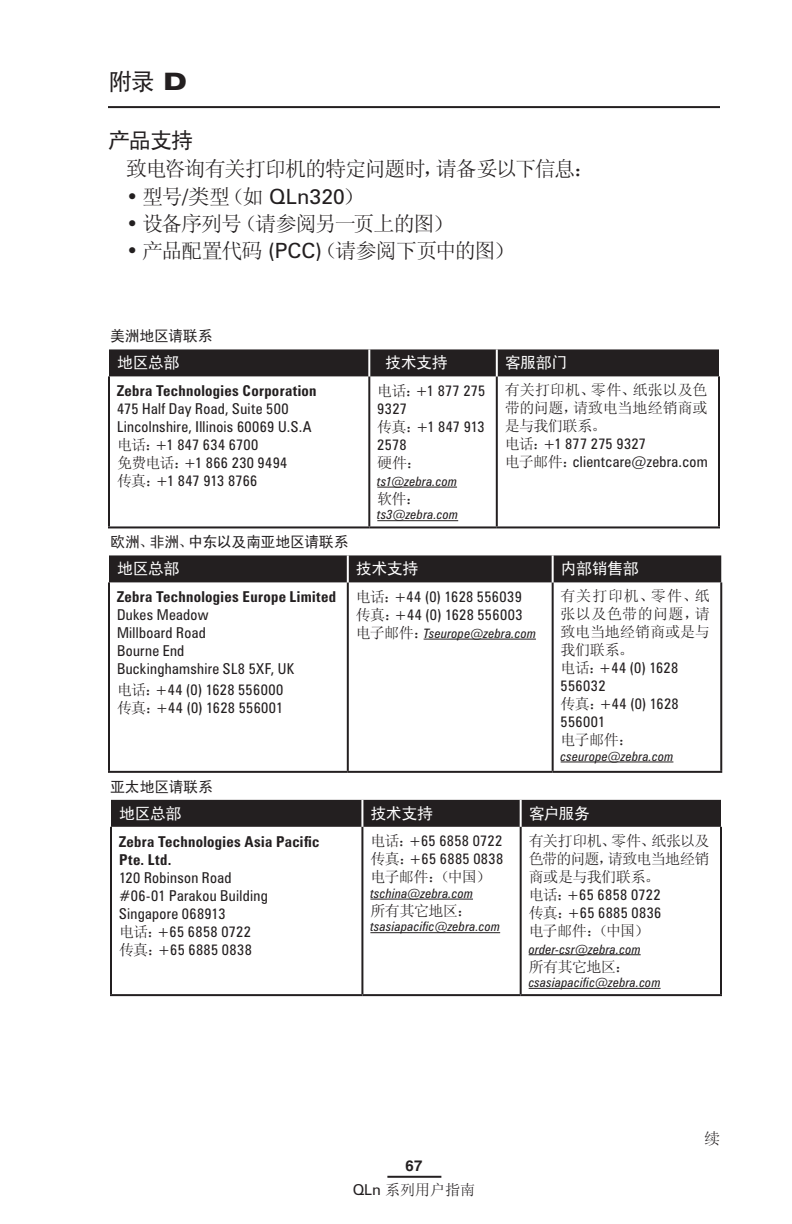
<style>
.page{position:relative;width:792px;height:1224px;background:#fff}
.page>*{position:absolute;margin:0;border:0;box-sizing:border-box;transform-origin:0 0}
.Headline{font:24px "Sim Hei";color:#231f20}
.Subhead_1{font:22px "Sim Hei";color:#231f20}
.Indented{font:21px "Sim Sun";letter-spacing:-.055em;color:#231f20}
.Indented-2{font:21px "Zurich BT";letter-spacing:.005em;color:#231f20}
.Narrow_table_Header{font:16px "Sim Hei";letter-spacing:-.03em;color:#fff}
.continued{font:16px "Sim Sun";color:#231f20}
.Narrow_table{font:condensed 15px/18px "Zurich BT";letter-spacing:.02em;color:#231f20}
.Narrow_table-2{font:15px/18px "Sim Sun";letter-spacing:-.02em;color:#231f20;text-align:justify}
.Narrow_table-3{font:700 condensed 15px/18px "Zurich BT";letter-spacing:.02em;color:#231f20}
.specs_table{font:15px "Sim Hei";letter-spacing:-.02em;color:#231f20}
.t1{font:700 15px "Helvetica";color:#231f20}
.Narrow_table-4{font:italic condensed 13px "Zurich BT";letter-spacing:.025em;color:#231f20}
.s1{font-family:"Zurich BT";font-weight:900;font-stretch:expanded}
.s2{font-family:"Sim Sun"}
.s3{font-family:"Zurich BT"}
.s4{font-family:"Sim Sun";font-stretch:normal}
.s5{font-family:"Sim Sun";font-style:normal;font-stretch:normal;font-size:15px}
</style>
<div class="page">
<hr style="left:108px;top:106px;width:612px;height:2px;background:#231f20">
<hr style="left:387px;top:1176px;width:54px;height:2px;background:#231f20">
<div style="left:109px;top:349px;width:610px;height:27px;background:#231f20"></div>
<hr style="left:108px;top:376px;width:2px;height:150px;background:#231f20">
<hr style="left:368px;top:376px;width:2px;height:150px;background:#231f20">
<hr style="left:496px;top:376px;width:2px;height:150px;background:#231f20">
<hr style="left:718px;top:376px;width:2px;height:150px;background:#231f20">
<hr style="left:108px;top:526px;width:261px;height:2px;background:#231f20">
<hr style="left:369px;top:526px;width:128px;height:2px;background:#231f20">
<hr style="left:497px;top:526px;width:223px;height:2px;background:#231f20">
<hr style="left:368px;top:349px;width:2px;height:27px;background:#fff">
<hr style="left:496px;top:349px;width:2px;height:27px;background:#fff">
<hr style="left:377px;top:487px;width:80px;height:1px;background:#231f20">
<hr style="left:377px;top:520px;width:81px;height:1px;background:#231f20">
<div style="left:109px;top:555px;width:612px;height:27px;background:#231f20"></div>
<hr style="left:108px;top:582px;width:2px;height:189px;background:#231f20">
<hr style="left:347px;top:582px;width:2px;height:189px;background:#231f20">
<hr style="left:552px;top:582px;width:2px;height:189px;background:#231f20">
<hr style="left:720px;top:582px;width:2px;height:189px;background:#231f20">
<hr style="left:108px;top:771px;width:240px;height:2px;background:#231f20">
<hr style="left:348px;top:771px;width:205px;height:2px;background:#231f20">
<hr style="left:553px;top:771px;width:169px;height:2px;background:#231f20">
<hr style="left:347px;top:555px;width:2px;height:27px;background:#fff">
<hr style="left:552px;top:555px;width:2px;height:27px;background:#fff">
<hr style="left:424px;top:639px;width:112px;height:1px;background:#231f20">
<hr style="left:561px;top:762px;width:112px;height:1px;background:#231f20">
<div style="left:111px;top:800px;width:610px;height:27px;background:#231f20"></div>
<hr style="left:110px;top:827px;width:2px;height:167px;background:#231f20">
<hr style="left:361px;top:827px;width:2px;height:167px;background:#231f20">
<hr style="left:520px;top:827px;width:2px;height:167px;background:#231f20">
<hr style="left:720px;top:827px;width:2px;height:167px;background:#231f20">
<hr style="left:110px;top:994px;width:252px;height:2px;background:#231f20">
<hr style="left:362px;top:994px;width:159px;height:2px;background:#231f20">
<hr style="left:521px;top:994px;width:201px;height:2px;background:#231f20">
<hr style="left:361px;top:800px;width:2px;height:27px;background:#fff">
<hr style="left:520px;top:800px;width:2px;height:27px;background:#fff">
<hr style="left:370px;top:899px;width:103px;height:1px;background:#231f20">
<hr style="left:370px;top:932px;width:130px;height:1px;background:#231f20">
<hr style="left:529px;top:954px;width:112px;height:1px;background:#231f20">
<hr style="left:529px;top:988px;width:132px;height:1px;background:#231f20">
<p class="Headline" style="left:108px;top:70px;width:80px">附录 <span class="s1">D</span></p>
<p class="Subhead_1" style="left:108px;top:129px;width:87px">产品支持</p>
<p class="Indented" style="left:126px;top:158px;width:470px">致电咨询有关打印机的特定问题时，请备妥以下信息：</p>
<p class="Indented-2" style="left:126px;top:183px;width:239px">• <span class="s2">型号</span>/<span class="s2">类型（如</span> QLn320<span class="s2">）</span></p>
<p class="Indented" style="left:126px;top:213px;width:329px"><span class="s3">•</span> 设备序列号（请参阅另一页上的图）</p>
<p class="Indented" style="left:126px;top:241px;width:390px"><span class="s3">•</span> 产品配置代码 <span class="s3">(PCC)</span>（请参阅下页中的图）</p>
<p class="specs_table" style="left:110px;top:329px;width:104px">美洲地区请联系</p>
<p class="Narrow_table_Header" style="left:117px;top:355px;width:64px">地区总部</p>
<p class="Narrow_table_Header" style="left:385px;top:355px;width:64px">技术支持</p>
<p class="Narrow_table_Header" style="left:505px;top:355px;width:64px">客服部门</p>
<p class="Narrow_table-3" style="left:117px;top:382px;width:201px">Zebra Technologies Corporation</p>
<p class="Narrow_table" style="left:117px;top:400px;width:173px">475 Half Day Road, Suite 500</p>
<p class="Narrow_table" style="left:117px;top:418px;width:196px">Lincolnshire, Illinois 60069 U.S.A</p>
<p class="Narrow_table" style="left:117px;top:436px;width:143px"><span class="s4">电话：</span>+1 847 634 6700</p>
<p class="Narrow_table" style="left:117px;top:454px;width:172px"><span class="s4">免费电话：</span>+1 866 230 9494</p>
<p class="Narrow_table" style="left:117px;top:472px;width:142px"><span class="s4">传真：</span>+1 847 913 8766</p>
<p class="Narrow_table-2" style="left:505px;top:381px;width:204px">有关打印机、零件、纸张以及色带的问题，请致电当地经销商或是与我们联系。</p>
<p class="Narrow_table" style="left:505px;top:435px;width:143px"><span class="s4">电话：</span>+1 877 275 9327</p>
<p class="Narrow_table" style="left:505px;top:453px;width:204px"><span class="s4">电子邮件：</span>clientcare@zebra.com</p>
<p class="Narrow_table" style="left:377px;top:381px;width:110px"><span class="s4">电话：</span>+1 877 275<br>9327</p>
<p class="Narrow_table" style="left:377px;top:417px;width:109px"><span class="s4">传真：</span>+1 847 913<br>2578</p>
<p class="Narrow_table-2" style="left:377px;top:454px;width:46px">硬件：</p>
<p class="Narrow_table-4" style="left:377px;top:473px;width:81px">ts1@zebra.com</p>
<p class="Narrow_table-2" style="left:377px;top:490px;width:45px">软件：</p>
<p class="Narrow_table-4" style="left:377px;top:507px;width:82px">ts3@zebra.com</p>
<p class="specs_table" style="left:110px;top:535px;width:240px">欧洲、非洲、中东以及南亚地区请联系</p>
<p class="Narrow_table_Header" style="left:117px;top:561px;width:64px">地区总部</p>
<p class="Narrow_table_Header" style="left:356px;top:561px;width:64px">技术支持</p>
<p class="Narrow_table_Header" style="left:561px;top:561px;width:80px">内部销售部</p>
<p class="Narrow_table-3" style="left:117px;top:588px;width:221px">Zebra Technologies Europe Limited</p>
<p class="Narrow_table" style="left:117px;top:606px;width:93px">Dukes Meadow</p>
<p class="Narrow_table" style="left:117px;top:624px;width:90px">Millboard Road</p>
<p class="Narrow_table" style="left:117px;top:642px;width:69px">Bourne End</p>
<p class="Narrow_table" style="left:117px;top:660px;width:179px">Buckinghamshire SL8 5XF, UK</p>
<p class="Narrow_table" style="left:117px;top:680px;width:168px"><span class="s4">电话：</span>+44 (0) 1628 556000</p>
<p class="Narrow_table" style="left:117px;top:698px;width:168px"><span class="s4">传真：</span>+44 (0) 1628 556001</p>
<p class="Narrow_table-2" style="left:561px;top:587px;width:151px">有关打印机、零件、纸张以及色带的问题，请致电当地经销商或是与我们联系。</p>
<p class="Narrow_table" style="left:561px;top:659px;width:119px"><span class="s4">电话：</span>+44 (0) 1628<br>556032</p>
<p class="Narrow_table" style="left:561px;top:695px;width:120px"><span class="s4">传真：</span>+44 (0) 1628<br>556001</p>
<p class="Narrow_table-2" style="left:561px;top:731px;width:74px">电子邮件：</p>
<p class="Narrow_table-4" style="left:561px;top:748px;width:114px">cseurope@zebra.com</p>
<p class="Narrow_table" style="left:356px;top:587px;width:168px"><span class="s4">电话：</span>+44 (0) 1628 556039</p>
<p class="Narrow_table" style="left:356px;top:605px;width:168px"><span class="s4">传真：</span>+44 (0) 1628 556003</p>
<p class="Narrow_table-4" style="left:356px;top:625px;width:182px"><span class="s5">电子邮件：</span>Tseurope@zebra.com</p>
<p class="specs_table" style="left:110px;top:779px;width:105px">亚太地区请联系</p>
<p class="Narrow_table_Header" style="left:119px;top:805px;width:64px">地区总部</p>
<p class="Narrow_table_Header" style="left:370px;top:805px;width:64px">技术支持</p>
<p class="Narrow_table_Header" style="left:529px;top:805px;width:63px">客户服务</p>
<p class="Narrow_table-3" style="left:119px;top:832px;width:202px">Zebra Technologies Asia Pacific<br>Pte. Ltd.</p>
<p class="Narrow_table" style="left:119px;top:868px;width:114px">120 Robinson Road</p>
<p class="Narrow_table" style="left:119px;top:886px;width:150px">#06-01 Parakou Building</p>
<p class="Narrow_table" style="left:119px;top:904px;width:108px">Singapore 068913</p>
<p class="Narrow_table" style="left:119px;top:922px;width:133px"><span class="s4">电话：</span>+65 6858 0722</p>
<p class="Narrow_table" style="left:119px;top:940px;width:134px"><span class="s4">传真：</span>+65 6885 0838</p>
<p class="Narrow_table-2" style="left:529px;top:831px;width:182px">有关打印机、零件、纸张以及色带的问题，请致电当地经销商或是与我们联系。</p>
<p class="Narrow_table" style="left:529px;top:885px;width:133px"><span class="s4">电话：</span>+65 6858 0722</p>
<p class="Narrow_table" style="left:529px;top:903px;width:134px"><span class="s4">传真：</span>+65 6885 0836</p>
<p class="Narrow_table-2" style="left:529px;top:921px;width:122px">电子邮件：（中国）</p>
<p class="Narrow_table-4" style="left:529px;top:941px;width:113px">order-csr@zebra.com</p>
<p class="Narrow_table-2" style="left:529px;top:957px;width:103px">所有其它地区：</p>
<p class="Narrow_table-4" style="left:529px;top:975px;width:133px">csasiapacific@zebra.com</p>
<p class="Narrow_table" style="left:370px;top:832px;width:133px"><span class="s4">电话：</span>+65 6858 0722</p>
<p class="Narrow_table" style="left:370px;top:850px;width:134px"><span class="s4">传真：</span>+65 6885 0838</p>
<p class="Narrow_table-2" style="left:370px;top:868px;width:122px">电子邮件：（中国）</p>
<p class="Narrow_table-4" style="left:370px;top:885px;width:104px">tschina@zebra.com</p>
<p class="Narrow_table-2" style="left:370px;top:902px;width:103px">所有其它地区：</p>
<p class="Narrow_table-4" style="left:370px;top:919px;width:131px">tsasiapacific@zebra.com</p>
<p class="t1" style="left:406px;top:1157px;width:18px">67</p>
<p class="Narrow_table-2" style="left:353px;top:1181px;width:124px"><span class="s3">QLn</span> 系列用户指南</p>
<p class="continued" style="left:704px;top:1131px;width:17px">续</p>
</div>
